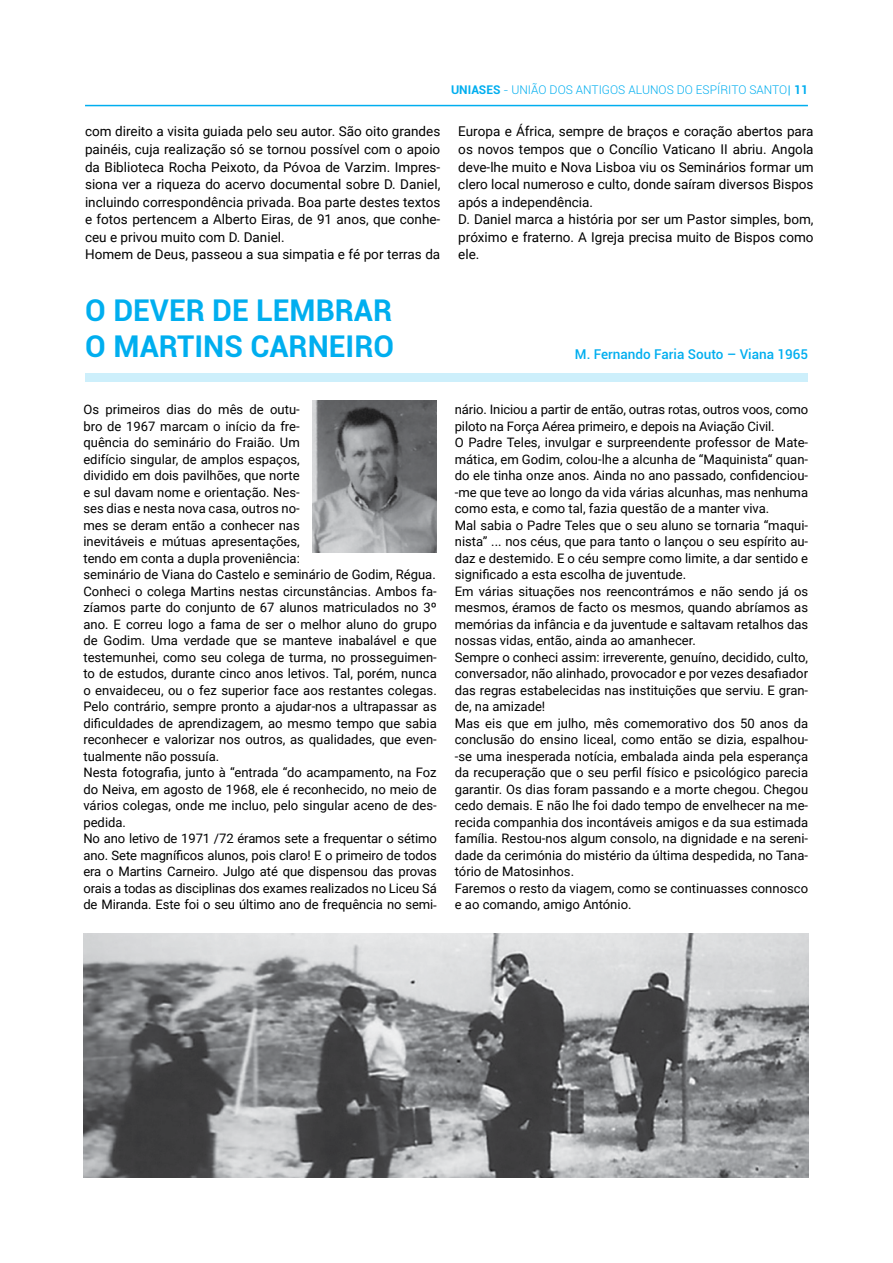
<style>
.page{position:relative;width:893px;height:1263px;background:#fff}
.page>*{position:absolute;margin:0;border:0;box-sizing:border-box;transform-origin:0 0}
.t1{font:700 30px/36px "Roboto";color:#00aeef}
.t2{font:13.5px/17.5px "Roboto";color:#000}
.t3{font:500 13.5px "Roboto";color:#00aeef}
.t4{font:13.05px/16.5px "Roboto";color:#000}
.t5{font:300 12px "Roboto";color:#00aeef}
.s1{font-weight:700}
.s2{font-weight:400}
</style>
<div class="page">
<hr style="left:85px;top:105px;width:723px;height:1px;background:#00aeef">
<div style="left:85px;top:374px;width:723px;height:8px;background:#cdeffb"></div>
<img style="left:313px;top:401px;width:124px;height:151px">
<img style="left:83px;top:933px;width:725px;height:245px">
<p class="t5" style="left:451px;top:81px;width:358px"><span class="s1">UNIASES</span> - UNIÃO DOS ANTIGOS ALUNOS DO ESPÍRITO SANTO<span class="s2">|</span> <span class="s1">11</span></p>
<p class="t2" style="left:85px;top:122px;width:357px">com direito a visita guiada pelo seu autor. São oito grandes painéis, cuja realização só se tornou possível com o apoio da Biblioteca Rocha Peixoto, da Póvoa de Varzim. Impres&shy;siona ver a riqueza do acervo documental sobre D. Daniel, incluindo correspondência privada. Boa parte destes textos e fotos pertencem a Alberto Eiras, de 91 anos, que conhe&shy;ceu e privou muito com D. Daniel.<br>Homem de Deus, passeou a sua simpatia e fé por terras da</p>
<p class="t2" style="left:458px;top:122px;width:357px">Europa e África, sempre de braços e coração abertos para os novos tempos que o Concílio Vaticano II abriu. Angola deve-lhe muito e Nova Lisboa viu os Seminários formar um clero local numeroso e culto, donde saíram diversos Bispos após a independência.<br>D. Daniel marca a história por ser um Pastor simples, bom, próximo e fraterno. A Igreja precisa muito de Bispos como ele.</p>
<h1 class="t1" style="left:85px;top:291px;width:310px">O DEVER DE LEMBRAR<br>O MARTINS CARNEIRO</h1>
<p class="t3" style="left:575px;top:344px;width:235px">M. Fernando Faria Souto – Viana 1965</p>
<p class="t4" style="left:83px;top:401px;width:355px">Os primeiros dias do mês de outu-<br>bro de 1967 marcam o início da fre-<br>quência do seminário do Fraião. Um<br>edifício singular, de amplos espaços,<br>dividido em dois pavilhões, que norte<br>e sul davam nome e orientação. Nes-<br>ses dias e nesta nova casa, outros no-<br>mes se deram então a conhecer nas<br>inevitáveis e mútuas apresentações,<br>tendo em conta a dupla proveniência:<br>seminário de Viana do Castelo e seminário de Godim, Régua.<br>Conheci o colega Martins nestas circunstâncias. Ambos fa&shy;zíamos parte do conjunto de 67 alunos matriculados no 3º ano. E correu logo a fama de ser o melhor aluno do grupo de Godim. Uma verdade que se manteve inabalável e que testemunhei, como seu colega de turma, no prosseguimen&shy;to de estudos, durante cinco anos letivos. Tal, porém, nunca o envaideceu, ou o fez superior face aos restantes colegas.<br>Pelo contrário, sempre pronto a ajudar-nos a ultrapassar as dificuldades de aprendizagem, ao mesmo tempo que sabia reconhecer e valorizar nos outros, as qualidades, que even&shy;tualmente não possuía.<br>Nesta fotografia, junto à “entrada “do acampamento, na Foz do Neiva, em agosto de 1968, ele é reconhecido, no meio de vários colegas, onde me incluo, pelo singular aceno de des&shy;pedida.<br>No ano letivo de 1971 /72 éramos sete a frequentar o sétimo ano. Sete magníficos alunos, pois claro! E o primeiro de todos era o Martins Carneiro. Julgo até que dispensou das provas orais a todas as disciplinas dos exames realizados no Liceu Sá de Miranda. Este foi o seu último ano de frequência no semi-</p>
<p class="t4" style="left:455px;top:401px;width:355px">nário. Iniciou a partir de então, outras rotas, outros voos, como piloto na Força Aérea primeiro, e depois na Aviação Civil.<br>O Padre Teles, invulgar e surpreendente professor de Mate&shy;mática, em Godim, colou-lhe a alcunha de “Maquinista“ quan&shy;do ele tinha onze anos. Ainda no ano passado, confidenciou--me que teve ao longo da vida várias alcunhas, mas nenhuma como esta, e como tal, fazia questão de a manter viva.<br>Mal sabia o Padre Teles que o seu aluno se tornaria “maqui&shy;nista” ... nos céus, que para tanto o lançou o seu espírito au&shy;daz e destemido. E o céu sempre como limite, a dar sentido e significado a esta escolha de juventude.<br>Em várias situações nos reencontrámos e não sendo já os mesmos, éramos de facto os mesmos, quando abríamos as memórias da infância e da juventude e saltavam retalhos das nossas vidas, então, ainda ao amanhecer.<br>Sempre o conheci assim: irreverente, genuíno, decidido, culto, conversador, não alinhado, provocador e por vezes desafiador das regras estabelecidas nas instituições que serviu. E gran&shy;de, na amizade!<br>Mas eis que em julho, mês comemorativo dos 50 anos da conclusão do ensino liceal, como então se dizia, espalhou--se uma inesperada notícia, embalada ainda pela esperança da recuperação que o seu perfil físico e psicológico parecia garantir. Os dias foram passando e a morte chegou. Chegou cedo demais. E não lhe foi dado tempo de envelhecer na me&shy;recida companhia dos incontáveis amigos e da sua estimada família. Restou-nos algum consolo, na dignidade e na sereni&shy;dade da cerimónia do mistério da última despedida, no Tana&shy;tório de Matosinhos.<br>Faremos o resto da viagem, como se continuasses connosco e ao comando, amigo António.</p>
</div>
